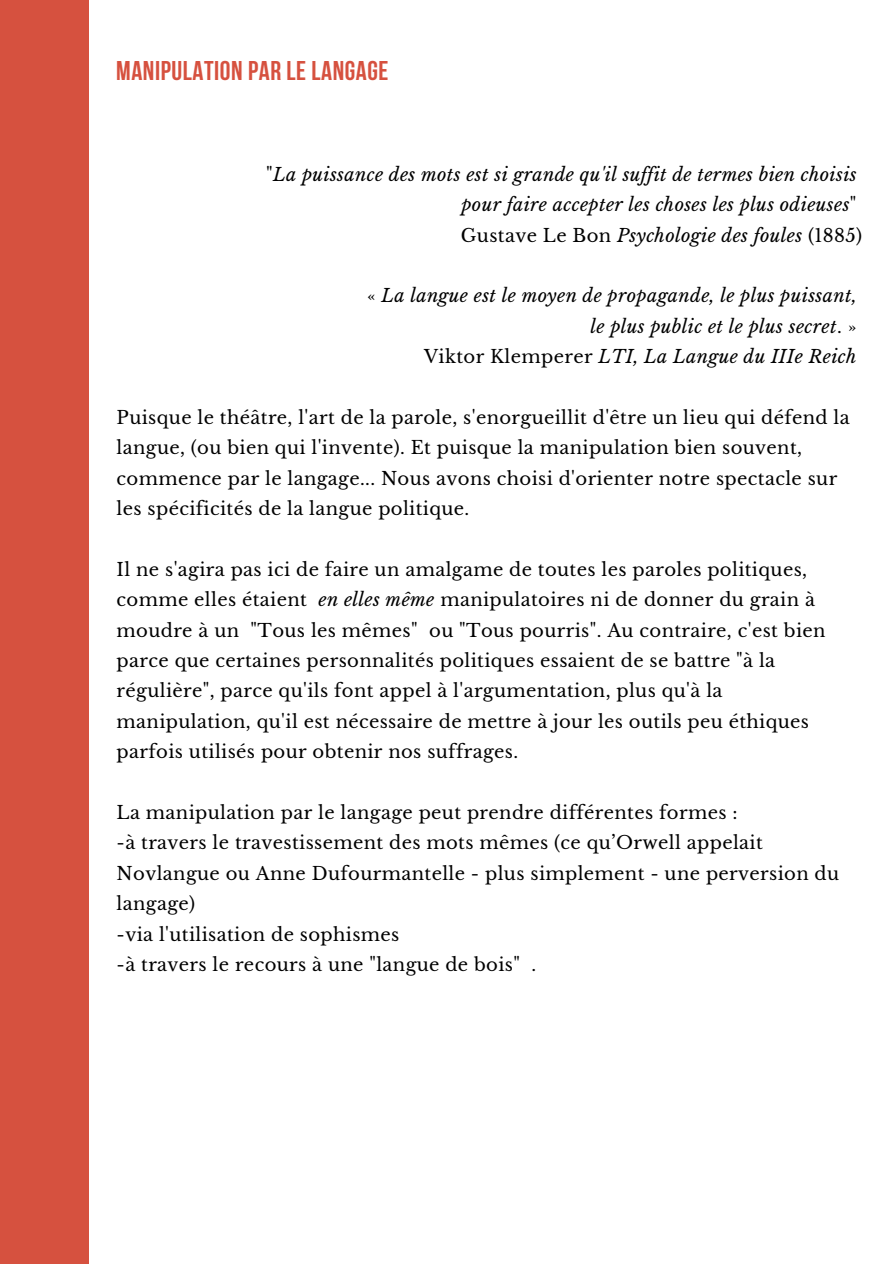
<style>
.page{position:relative;width:894px;height:1264px;background:#fff}
.page>*{position:absolute;margin:0;border:0;box-sizing:border-box;transform-origin:0 0}
.t1{font:700 27px "Bebas Neue";letter-spacing:.02em;color:#d6513f}
.t2{font:18px/30.3px "Libre Baskerville";letter-spacing:.02em;color:#000}
.t3{font:italic 18px "Libre Baskerville";letter-spacing:.02em;color:#000}
.s1{font-style:normal}
.s2{font-style:italic}
</style>
<div class="page">
<div style="left:0;top:0;width:89px;height:1263px;background:#d6513f"></div>
<h1 class="t1" style="left:116px;top:60px;width:273px">MANIPULATION PAR LE LANGAGE</h1>
<p class="t3" style="left:266px;top:163px;width:592px"><span class="s1">"</span>La puissance des mots est si grande qu'il suf it de termes bien choisis</p>
<p class="t3" style="left:461px;top:194px;width:396px">pour faire accepter les choses les plus odieuses<span class="s1">"</span></p>
<p class="t3" style="left:461px;top:224px;width:402px"><span class="s1">Gustave Le Bon</span> Psychologie des foules <span class="s1">(1885)</span></p>
<p class="t3" style="left:367px;top:285px;width:491px"><span class="s1">«</span> La langue est le moyen de propagande, le plus puissant,</p>
<p class="t3" style="left:590px;top:315px;width:267px">le plus public et le plus secret<span class="s1">. »</span></p>
<p class="t3" style="left:424px;top:345px;width:434px"><span class="s1">Viktor Klemperer</span> LTI, La Langue du IIIe Reich</p>
<p class="t2" style="left:117px;top:402px;width:734px">Puisque le théâtre, l'art de la parole, s'enorgueillit d'être un lieu qui défend la langue, (ou bien qui l'invente). Et puisque la manipulation bien souvent, commence par le langage... Nous avons choisi d'orienter notre spectacle sur les spécificités de la langue politique.</p>
<p class="t2" style="left:117px;top:554px;width:710px">Il ne s'agira pas ici de faire un amalgame de toutes les paroles politiques, comme elles étaient <span class="s2">en elles même</span> manipulatoires ni de donner du grain à moudre à un "Tous les mêmes" ou "Tous pourris". Au contraire, c'est bien parce que certaines personnalités politiques essaient de se battre "à la régulière", parce qu'ils font appel à l'argumentation, plus qu'à la manipulation, qu'il est nécessaire de mettre à jour les outils peu éthiques parfois utilisés pour obtenir nos suffrages.</p>
<p class="t2" style="left:117px;top:797px;width:622px">La manipulation par le langage peut prendre différentes formes :</p>
<p class="t2" style="left:117px;top:827px;width:723px">-à travers le travestissement des mots mêmes (ce qu’Orwell appelait<br>Novlangue ou Anne Dufourmantelle - plus simplement - une perversion du langage)</p>
<p class="t2" style="left:117px;top:919px;width:284px">-via l'utilisation de sophismes</p>
<p class="t2" style="left:117px;top:949px;width:421px">-à travers le recours à une "langue de bois" .</p>
</div>
